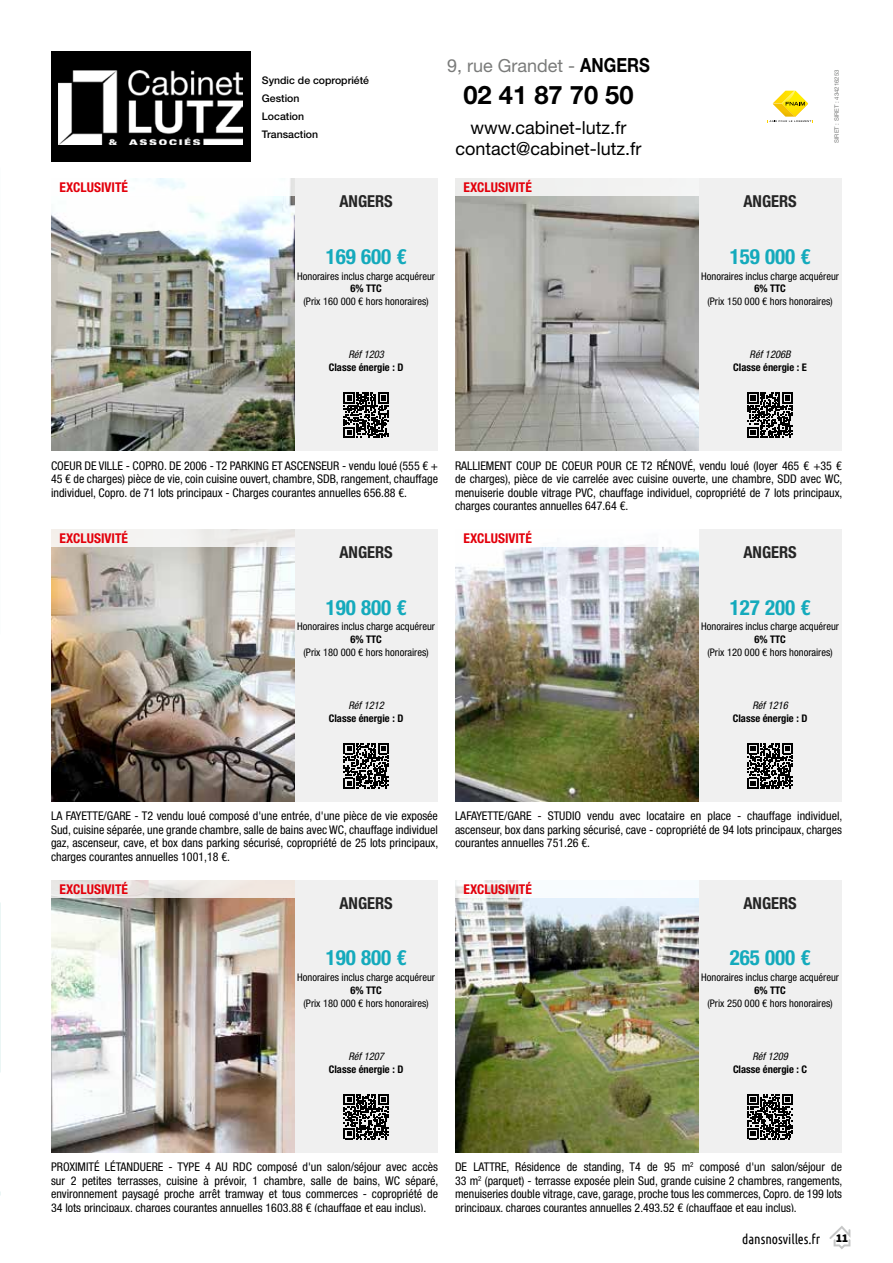
<style>
.page{position:relative;width:893px;height:1263px;background:#fff}
.page>*{position:absolute;margin:0;border:0;box-sizing:border-box;transform-origin:0 0}
.t1{font:700 25.5px "Helvetica Neue LT Std";color:#000}
.t2{font:700 condensed 21px "Helvetica Neue LT Std";color:#14aabc}
.t3{font:18px/21px "Helvetica Neue LT Std";color:#000;text-align:center}
.t4{font:18px "Helvetica Neue LT Std";color:#7a7b7a}
.t5{font:700 condensed 16.5px "Helvetica Neue LT Std";color:#000}
.t6{font:700 condensed 13.5px "Helvetica Neue LT Std";color:#e3000b}
.t7{font:13.5px "Ubuntu Condensed";color:#000}
.t8{font:condensed 12px/13.5px "Helvetica Neue LT Std";color:#000;text-align:justify}
.t9{font:condensed 10.5px "Helvetica Neue LT Std";color:#000}
.t10{font:700 condensed 10.5px "Helvetica Neue LT Std";color:#000}
.t11{font:500 10.5px/18px "Helvetica Neue LT Std";color:#000}
.t12{font:italic condensed 10.5px "Helvetica Neue LT Std";color:#000}
.t13{font:6px "Helvetica Neue LT Std";color:#7a7b7a}
.s1{font-weight:700;font-size:19.5px;color:#000}
.s2{font-family:"Source Sans Pro";font-weight:900;font-size:12px}
</style>
<div class="page">
<svg style="left:829px;top:1226px;width:21px;height:23px"></svg>
<div style="left:294px;top:179px;width:144px;height:272px;background:#f0f0f0"></div>
<div style="left:698px;top:179px;width:144px;height:272px;background:#f0f0f0"></div>
<div style="left:294px;top:529px;width:144px;height:272px;background:#f0f0f0"></div>
<div style="left:698px;top:529px;width:144px;height:272px;background:#f0f0f0"></div>
<div style="left:294px;top:880px;width:144px;height:272px;background:#f0f0f0"></div>
<div style="left:698px;top:880px;width:144px;height:272px;background:#f0f0f0"></div>
<img style="left:51px;top:196px;width:243px;height:255px">
<img style="left:455px;top:196px;width:243px;height:255px">
<div style="left:455px;top:179px;width:243px;height:17px;background:#f1f1f0"></div>
<img style="left:51px;top:546px;width:243px;height:255px">
<div style="left:51px;top:529px;width:243px;height:17px;background:linear-gradient(to right,#f6f5f2,#eae9e7)"></div>
<img style="left:455px;top:546px;width:243px;height:255px">
<img style="left:51px;top:897px;width:243px;height:255px">
<svg style="left:51px;top:880px;width:243px;height:17px;fill:#ece7e1"></svg>
<img style="left:455px;top:897px;width:243px;height:255px">
<svg style="left:455px;top:880px;width:67px;height:17px"></svg>
<svg style="left:344px;top:393px;width:45px;height:45px"></svg>
<svg style="left:748px;top:393px;width:45px;height:45px"></svg>
<svg style="left:344px;top:743px;width:45px;height:45px"></svg>
<svg style="left:748px;top:743px;width:45px;height:45px"></svg>
<svg style="left:344px;top:1094px;width:45px;height:45px"></svg>
<svg style="left:748px;top:1094px;width:45px;height:45px"></svg>
<svg style="left:769px;top:91px;width:44px;height:32px"></svg>
<div style="left:51px;top:51px;width:200px;height:111px;background:#000"></div>
<img style="left:58px;top:70px;width:184px;height:75px">
<p class="t6" style="left:60px;top:180px;width:70px">EXCLUSIVITÉ</p>
<p class="t11" style="left:262px;top:71px;width:109px">Syndic de copropriété<br>Gestion<br>Location<br>Transaction</p>
<h3 class="t4" style="left:447px;top:54px;width:204px">9, rue Grandet - <span class="s1">ANGERS</span></h3>
<h1 class="t1" style="left:463px;top:79px;width:172px">02 41 87 70 50</h1>
<h3 class="t3" style="left:455px;top:117px;width:188px">www.cabinet-lutz.fr contact@cabinet-lutz.fr</h3>
<p class="t13" style="left:833px;top:143px;width:75px;rotate:-90deg">SIRET : SIRET : 434216253</p>
<p class="t6" style="left:463px;top:180px;width:70px">EXCLUSIVITÉ</p>
<h3 class="t5" style="left:339px;top:192px;width:55px">ANGERS</h3>
<h3 class="t5" style="left:743px;top:192px;width:55px">ANGERS</h3>
<h2 class="t2" style="left:326px;top:244px;width:82px">169 600 €</h2>
<p class="t9" style="left:297px;top:270px;width:139px">Honoraires inclus charge acquéreur</p>
<h2 class="t2" style="left:730px;top:244px;width:82px">159 000 €</h2>
<p class="t9" style="left:701px;top:270px;width:139px">Honoraires inclus charge acquéreur</p>
<p class="t10" style="left:350px;top:282px;width:33px">6% TTC</p>
<p class="t9" style="left:303px;top:295px;width:127px">(Prix 160 000 € hors honoraires)</p>
<p class="t10" style="left:754px;top:282px;width:33px">6% TTC</p>
<p class="t9" style="left:707px;top:295px;width:127px">(Prix 150 000 € hors honoraires)</p>
<p class="t12" style="left:348px;top:349px;width:37px">Réf 1203</p>
<p class="t12" style="left:750px;top:349px;width:42px">Réf 1206B</p>
<p class="t10" style="left:329px;top:361px;width:76px">Classe énergie : D</p>
<p class="t10" style="left:733px;top:361px;width:75px">Classe énergie : E</p>
<p class="t8" style="left:51px;top:458px;width:388px">COEUR DE VILLE - COPRO. DE 2006 - T2 PARKING ET ASCENSEUR - vendu loué (555 € + 45 € de charges) pièce de vie, coin cuisine ouvert, chambre, SDB, rangement, chauffage individuel, Copro. de 71 lots principaux - Charges courantes annuelles 656.88 €.</p>
<p class="t8" style="left:455px;top:458px;width:389px">RALLIEMENT COUP DE COEUR POUR CE T2 RÉNOVÉ, vendu loué (loyer 465 € +35 € de charges), pièce de vie carrelée avec cuisine ouverte, une chambre, SDD avec WC, menuiserie double vitrage PVC, chauffage individuel, copropriété de 7 lots principaux, charges courantes annuelles 647.64 €.</p>
<p class="t6" style="left:60px;top:530px;width:70px">EXCLUSIVITÉ</p>
<p class="t6" style="left:463px;top:530px;width:70px">EXCLUSIVITÉ</p>
<h3 class="t5" style="left:339px;top:542px;width:55px">ANGERS</h3>
<h3 class="t5" style="left:743px;top:542px;width:55px">ANGERS</h3>
<h2 class="t2" style="left:326px;top:594px;width:82px">190 800 €</h2>
<p class="t9" style="left:297px;top:621px;width:139px">Honoraires inclus charge acquéreur</p>
<h2 class="t2" style="left:730px;top:594px;width:82px">127 200 €</h2>
<p class="t9" style="left:701px;top:621px;width:139px">Honoraires inclus charge acquéreur</p>
<p class="t10" style="left:350px;top:633px;width:33px">6% TTC</p>
<p class="t9" style="left:303px;top:646px;width:127px">(Prix 180 000 € hors honoraires)</p>
<p class="t10" style="left:754px;top:633px;width:33px">6% TTC</p>
<p class="t9" style="left:707px;top:646px;width:127px">(Prix 120 000 € hors honoraires)</p>
<p class="t12" style="left:348px;top:699px;width:37px">Réf 1212</p>
<p class="t12" style="left:752px;top:699px;width:37px">Réf 1216</p>
<p class="t10" style="left:329px;top:712px;width:76px">Classe énergie : D</p>
<p class="t10" style="left:733px;top:712px;width:76px">Classe énergie : D</p>
<p class="t8" style="left:51px;top:809px;width:389px">LA FAYETTE/GARE - T2 vendu loué composé d'une entrée, d'une pièce de vie exposée Sud, cuisine séparée, une grande chambre, salle de bains avec WC, chauffage individuel gaz, ascenseur, cave, et box dans parking sécurisé, copropriété de 25 lots principaux, charges courantes annuelles 1001,18 €.</p>
<p class="t8" style="left:455px;top:809px;width:389px">LAFAYETTE/GARE - STUDIO vendu avec locataire en place - chauffage individuel, ascenseur, box dans parking sécurisé, cave - copropriété de 94 lots principaux, charges courantes annuelles 751.26 €.</p>
<p class="t6" style="left:60px;top:881px;width:70px">EXCLUSIVITÉ</p>
<p class="t6" style="left:463px;top:881px;width:70px">EXCLUSIVITÉ</p>
<h3 class="t5" style="left:339px;top:893px;width:55px">ANGERS</h3>
<h3 class="t5" style="left:743px;top:893px;width:55px">ANGERS</h3>
<h2 class="t2" style="left:326px;top:945px;width:82px">190 800 €</h2>
<p class="t9" style="left:297px;top:971px;width:139px">Honoraires inclus charge acquéreur</p>
<h2 class="t2" style="left:730px;top:945px;width:82px">265 000 €</h2>
<p class="t9" style="left:701px;top:971px;width:139px">Honoraires inclus charge acquéreur</p>
<p class="t10" style="left:350px;top:984px;width:33px">6% TTC</p>
<p class="t9" style="left:303px;top:997px;width:127px">(Prix 180 000 € hors honoraires)</p>
<p class="t10" style="left:754px;top:984px;width:33px">6% TTC</p>
<p class="t9" style="left:707px;top:997px;width:127px">(Prix 250 000 € hors honoraires)</p>
<p class="t12" style="left:348px;top:1050px;width:37px">Réf 1207</p>
<p class="t12" style="left:752px;top:1050px;width:37px">Réf 1209</p>
<p class="t10" style="left:329px;top:1063px;width:76px">Classe énergie : D</p>
<p class="t10" style="left:733px;top:1063px;width:76px">Classe énergie : C</p>
<p class="t8" style="left:51px;top:1160px;width:389px">PROXIMITÉ LÉTANDUERE - TYPE 4 AU RDC composé d'un salon/séjour avec accès sur 2 petites terrasses, cuisine à prévoir, 1 chambre, salle de bains, WC séparé, environnement paysagé proche arrêt tramway et tous commerces - copropriété de 34 lots principaux, charges courantes annuelles 1603.88 € (chauffage et eau inclus).</p>
<p class="t8" style="left:455px;top:1160px;width:389px">DE LATTRE, Résidence de standing, T4 de 95 m<sup>2</sup> composé d'un salon/séjour de 33 m<sup>2</sup> (parquet) - terrasse exposée plein Sud, grande cuisine 2 chambres, rangements, menuiseries double vitrage, cave, garage, proche tous les commerces, Copro. de 199 lots principaux, charges courantes annuelles 2.493.52 € (chauffage et eau inclus).</p>
<p class="t7" style="left:742px;top:1231px;width:107px">dansnosvilles.fr <span class="s2">11</span></p>
</div>
